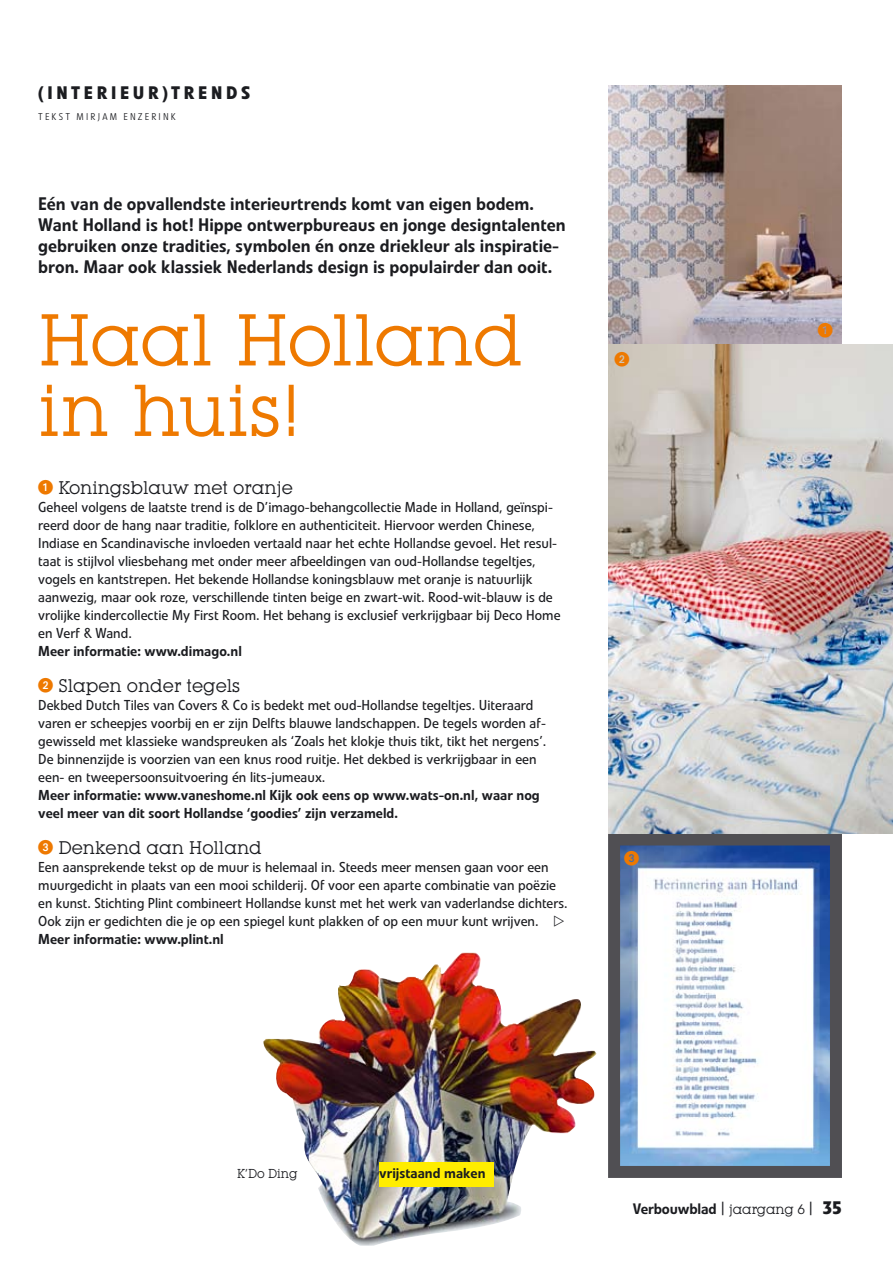
<style>
.page{position:relative;width:893px;height:1263px;background:#fff}
.page>*{position:absolute;margin:0;border:0;box-sizing:border-box;transform-origin:0 0}
.t1{font:72px/70.5px "Lubalin Graph IT Cby BT";letter-spacing:-.01em;color:#ee7900}
.t2{font:500 18px/21px "Linotype Veto";color:#1b1c20}
.t3{font:18px "Lubalin Graph IT Cby BT";color:#1b1c20}
.t4{font:700 18px "Linotype Veto";letter-spacing:.21em;color:#1b1c20}
.t5{font:500 15px "Linotype Veto";letter-spacing:-.01em;color:#1b1c20}
.t6{font:15px "European Pi One";color:#ee7900}
.t7{font:14.25px/18px "Linotype Veto";color:#1b1c20}
.t8{font:500 14.25px/18px "Linotype Veto";color:#1b1c20}
.t9{font:12.75px "Lubalin Graph IT Cby BT";color:#1b1c20;scale:.96 1}
.t10{font:300 9.75px "Linotype Veto";letter-spacing:.225em;color:#1b1c20}
.s1{font-family:"Lubalin Graph IT Cby BT";font-size:13.5px}
.s2{font-family:"Lubalin Graph IT Cby BT";font-weight:400;font-size:13.5px}
.s3{font-weight:700;font-size:18px}
</style>
<div class="page">
<img style="left:608px;top:85px;width:234px;height:259px">
<img style="left:621px;top:846px;width:208px;height:319px">
<div style="left:608px;top:833px;width:234px;height:345px;border:12px solid #504f53"></div>
<img style="left:608px;top:344px;width:285px;height:489px">
<img style="left:263px;top:953px;width:334px;height:293px">
<div style="left:379px;top:1162px;width:115px;height:24px;background:#ffed00"></div>
<p class="t4" style="left:38px;top:81px;width:160px">(INTERIEUR)TRENDS</p>
<p class="t10" style="left:38px;top:111px;width:139px">TEKST MIRJAM ENZERINK</p>
<p class="t2" style="left:38px;top:194px;width:529px">Eén van de opvallendste interieurtrends komt van eigen bodem.<br>Want Holland is hot! Hippe ontwerpbureaus en jonge designtalenten gebruiken onze tradities, symbolen én onze driekleur als inspiratie&shy;bron. Maar ook klassiek Nederlands design is populairder dan ooit.</p>
<h1 class="t1" style="left:38px;top:304px;width:486px">Haal Holland in huis!</h1>
<p class="t3" style="left:58px;top:476px;width:236px">Koningsblauw met oranje</p>
<p class="t7" style="left:38px;top:498px;width:524px">Geheel volgens de laatste trend is de D’imago-behangcollectie Made in Holland, geïnspi&shy;reerd door de hang naar traditie, folklore en authenticiteit. Hiervoor werden Chinese, Indiase en Scandinavische invloeden vertaald naar het echte Hollandse gevoel. Het resul&shy;taat is stijlvol vliesbehang met onder meer afbeeldingen van oud-Hollandse tegeltjes, vogels en kantstrepen. Het bekende Hollandse koningsblauw met oranje is natuurlijk aanwezig, maar ook roze, verschillende tinten beige en zwart-wit. Rood-wit-blauw is de vrolijke kindercollectie My First Room. Het behang is exclusief verkrijgbaar bij Deco Home en Verf &amp; Wand.</p>
<p class="t8" style="left:38px;top:642px;width:205px">Meer informatie: www.dimago.nl</p>
<p class="t3" style="left:38px;top:674px;width:204px"><sup>2</sup> Slapen onder tegels</p>
<p class="t7" style="left:38px;top:696px;width:510px">Dekbed Dutch Tiles van Covers &amp; Co is bedekt met oud-Hollandse tegeltjes. Uiteraard varen er scheepjes voorbij en er zijn Delfts blauwe landschappen. De tegels worden af&shy;gewisseld met klassieke wandspreuken als ‘Zoals het klokje thuis tikt, tikt het nergens’.<br>De binnenzijde is voorzien van een knus rood ruitje. Het dekbed is verkrijgbaar in een een- en tweepersoonsuitvoering én lits-jumeaux.</p>
<p class="t8" style="left:38px;top:786px;width:503px">Meer informatie: www.vaneshome.nl Kijk ook eens op www.wats-on.nl, waar nog veel meer van dit soort Hollandse ‘goodies’ zijn verzameld.</p>
<p class="t3" style="left:38px;top:836px;width:225px"><sup>3</sup> Denkend aan Holland</p>
<p class="t7" style="left:38px;top:858px;width:531px">Een aansprekende tekst op de muur is helemaal in. Steeds meer mensen gaan voor een muurgedicht in plaats van een mooi schilderij. Of voor een aparte combinatie van poëzie en kunst. Stichting Plint combineert Hollandse kunst met het werk van vaderlandse dichters.<br>Ook zijn er gedichten die je op een spiegel kunt plakken of op een muur kunt wrijven.</p>
<p class="t8" style="left:38px;top:930px;width:187px">Meer informatie: www.plint.nl</p>
<p class="t6" style="left:614px;top:350px;width:16px">2</p>
<p class="t6" style="left:624px;top:850px;width:16px">3</p>
<p class="t6" style="left:818px;top:322px;width:16px">1</p>
<p class="t9" style="left:237px;top:1165px;width:64px">K’Do Ding</p>
<p class="t8" style="left:379px;top:1164px;width:108px">vrijstaand maken</p>
<p class="t5" style="left:633px;top:1199px;width:211px">Verbouwblad <span class="s1">|</span> <span class="s2">jaargang 6</span> <span class="s1">|</span> <span class="s3">35</span></p>
</div>
